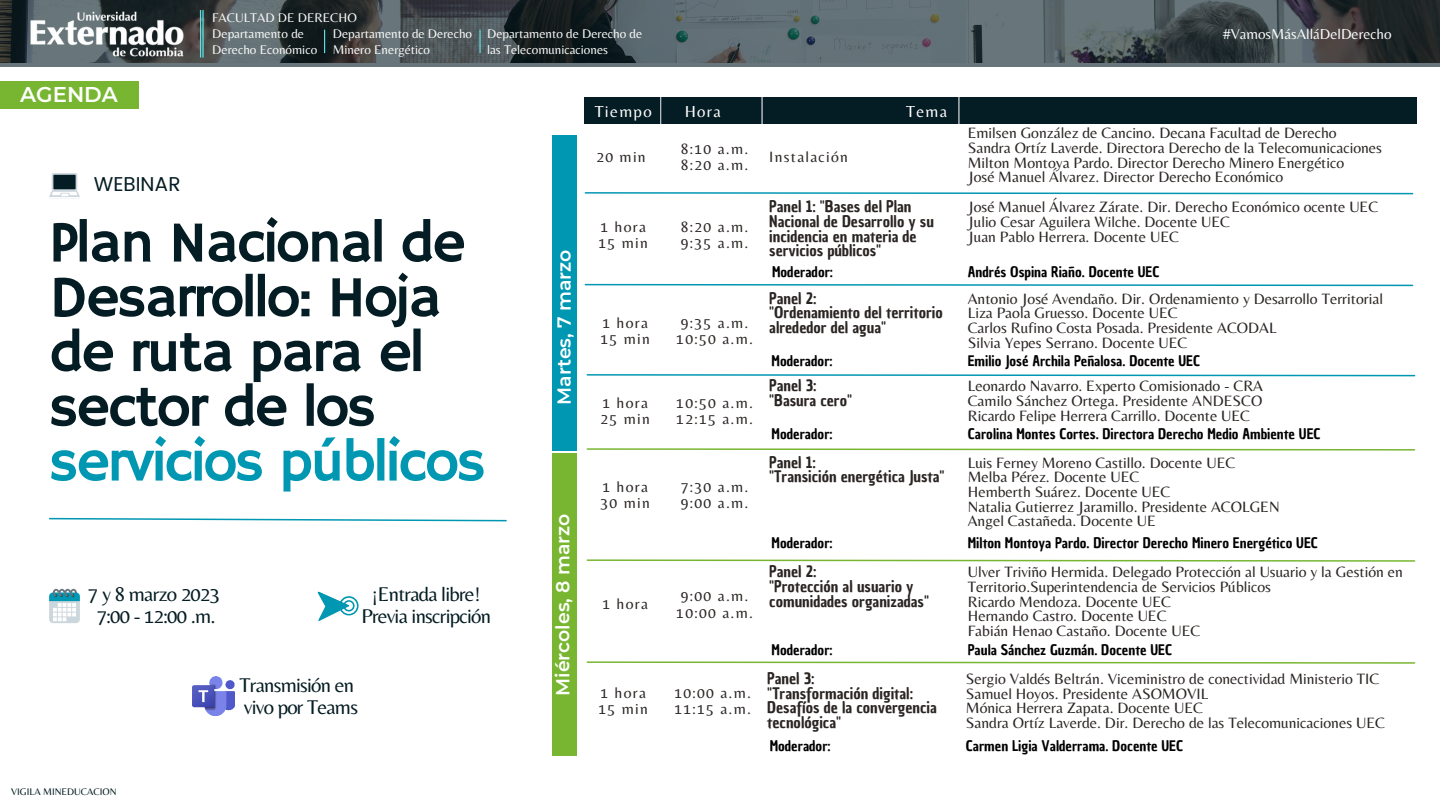
<style>
.page{position:relative;width:1440px;height:810px;background:#fff}
.page>*{position:absolute;margin:0;border:0;box-sizing:border-box;transform-origin:0 0}
.t1{font:58.4px/54.8px "Hammersmith One";letter-spacing:-.04em;color:#041c23}
.t2{font:58.4px "Hammersmith One";letter-spacing:-.04em;color:#0097b2}
.t3{font:600 21.4px "Montserrat";color:#feffff}
.t4{font:20.7px/22px "Belleza";letter-spacing:-.035em;color:#041c23;text-align:center}
.t5{font:20px "Poppins";color:#041c23}
.t6{font:600 18.9px "Montserrat";color:#feffff}
.t7{font:16.6px "Belleza";letter-spacing:.08em;color:#fff}
.t8{font:15.6px/14.7px "Belleza";color:#2a2523}
.t9{font:15.6px/14.7px "Chau Philomene One";color:#2a2523}
.t10{font:15.6px/16.2px "Belleza";letter-spacing:.08em;color:#2a2523}
.t11{font:15px "Belleza";color:#f9f9f9}
.t12{font:14.2px "Chau Philomene One";color:#000}
.t13{font:13.1px/16px "Belleza";color:#f9f9f9}
.t14{font:10px "Belleza";color:#041c23}
</style>
<div class="page">
<svg style="left:0;top:0;width:1440px;height:67px;background:#495357"></svg>
<hr style="left:200px;top:10px;width:1px;height:48px;background:#5ce1e6">
<hr style="left:202px;top:10px;width:2px;height:48px;background:#5ce1e6">
<img style="left:21px;top:4px;width:172px;height:59px">
<hr style="left:479px;top:30px;width:2px;height:23px;background:#5ce1e6">
<svg style="left:324px;top:30px;width:1px;height:23px"></svg>
<div style="left:585px;top:97px;width:832px;height:27px;background:#041c23"></div>
<svg style="left:660px;top:97px;width:2px;height:27px"></svg>
<svg style="left:761px;top:97px;width:2px;height:27px"></svg>
<svg style="left:584px;top:192px;width:830px;height:3px"></svg>
<svg style="left:49px;top:517px;width:458px;height:5px"></svg>
<img style="left:193px;top:677px;width:41px;height:38px">
<svg style="left:318px;top:592px;width:41px;height:29px"></svg>
<svg style="left:49px;top:589px;width:31px;height:34px"></svg>
<svg style="left:49px;top:173px;width:31px;height:26px"></svg>
<div style="left:552px;top:135px;width:25px;height:316px;background:#0097b2"></div>
<svg style="left:958px;top:97px;width:2px;height:27px"></svg>
<svg style="left:584px;top:283px;width:830px;height:4px"></svg>
<svg style="left:586px;top:374px;width:830px;height:3px"></svg>
<svg style="left:586px;top:448px;width:830px;height:3px"></svg>
<svg style="left:586px;top:559px;width:830px;height:3px"></svg>
<svg style="left:586px;top:661px;width:830px;height:3px"></svg>
<div style="left:552px;top:454px;width:25px;height:302px;background:#78b632"></div>
<div style="left:0;top:81px;width:138px;height:28px;background:#78b632"></div>
<h2 class="t3" style="left:20px;top:80px;width:99px">AGENDA</h2>
<p class="t5" style="left:94px;top:169px;width:89px">WEBINAR</p>
<p class="t13" style="left:212px;top:9px;width:146px">FACULTAD DE DERECHO<br>Departamento de<br>Derecho Económico</p>
<p class="t13" style="left:333px;top:25px;width:141px;line-height:16.4px">Departamento de Derecho<br>Minero Energético</p>
<p class="t13" style="left:487px;top:25px;width:157px;line-height:16.4px">Departamento de Derecho de las Telecomunicaciones</p>
<p class="t11" style="left:1223px;top:25px;width:170px">#VamosMásAlláDelDerecho</p>
<p class="t7" style="left:595px;top:102px;width:58px">Tiempo</p>
<p class="t7" style="left:685px;top:102px;width:38px">Hora</p>
<p class="t7" style="left:906px;top:102px;width:43px">Tema</p>
<p class="t8" style="left:681px;top:140px;width:69px;line-height:16.2px">8:10 a.m.<br>8:20 a.m.</p>
<p class="t8" style="left:596px;top:149px;width:51px">20 min</p>
<p class="t10" style="left:769px;top:148px;width:80px">Instalación</p>
<p class="t8" style="left:968px;top:126px;width:416px">Emilsen González de Cancino. Decana Facultad de Derecho Sandra Ortíz Laverde. Directora Derecho de la Telecomunicaciones Milton Montoya Pardo. Director Derecho Minero Energético<br>José Manuel Álvarez. Director Derecho Económico</p>
<h1 class="t1" style="left:49px;top:218px;width:418px">Plan Nacional de<br>Desarrollo: Hoja de ruta para el sector de los</h1>
<h1 class="t2" style="left:49px;top:428px;width:438px">servicios públicos</h1>
<h3 class="t4" style="left:88px;top:583px;width:134px">7 y 8 marzo 2023<br>7:00 - 12:00 .m.</h3>
<h3 class="t4" style="left:361px;top:583px;width:131px">¡Entrada libre!<br>Previa inscripción</h3>
<h3 class="t4" style="left:240px;top:673px;width:120px;text-align:left">Transmisión en vivo por Teams</h3>
<p class="t14" style="left:11px;top:785px;width:107px">VIGILA MINEDUCACION</p>
<p class="t6" style="left:551px;top:405px;width:157px;rotate:-90deg">Martes, 7 marzo</p>
<p class="t6" style="left:549px;top:696px;width:184px;rotate:-90deg">Miércoles, 8 marzo</p>
<p class="t10" style="left:599px;top:218px;width:51px">1 hora<br>15 min</p>
<p class="t8" style="left:681px;top:218px;width:69px;line-height:16.2px">8:20 a.m.<br>9:35 a.m.</p>
<p class="t10" style="left:600px;top:314px;width:51px">1 hora<br>15 min</p>
<p class="t8" style="left:676px;top:314px;width:78px;line-height:16.2px">9:35 a.m.<br>10:50 a.m.</p>
<p class="t10" style="left:600px;top:394px;width:51px">1 hora<br>25 min</p>
<p class="t8" style="left:676px;top:394px;width:78px;line-height:16.2px">10:50 a.m.<br>12:15 a.m.</p>
<p class="t10" style="left:600px;top:478px;width:51px">1 hora<br>30 min</p>
<p class="t8" style="left:681px;top:478px;width:69px;line-height:16.2px">7:30 a.m.<br>9:00 a.m.</p>
<p class="t8" style="left:602px;top:597px;width:47px">1 hora</p>
<p class="t8" style="left:676px;top:588px;width:78px;line-height:16.2px">9:00 a.m.<br>10:00 a.m.</p>
<p class="t10" style="left:599px;top:684px;width:51px">1 hora<br>15 min</p>
<p class="t8" style="left:674px;top:684px;width:78px;line-height:16.2px">10:00 a.m.<br>11:15 a.m.</p>
<p class="t9" style="left:769px;top:200px;width:166px">Panel 1: "Bases del Plan<br>Nacional de Desarrollo y su incidencia en materia de servicios públicos"</p>
<p class="t8" style="left:968px;top:199px;width:412px">José Manuel Álvarez Zárate. Dir. Derecho Económico ocente UEC<br>Julio Cesar Aguilera Wilche. Docente UEC<br>Juan Pablo Herrera. Docente UEC</p>
<p class="t12" style="left:772px;top:262px;width:63px">Moderador:</p>
<p class="t12" style="left:968px;top:262px;width:193px">Andrés Ospina Riaño. Docente UEC</p>
<p class="t9" style="left:769px;top:291px;width:175px">Panel 2:<br>"Ordenamiento del territorio alrededor del agua"</p>
<p class="t12" style="left:772px;top:351px;width:63px">Moderador:</p>
<p class="t9" style="left:769px;top:378px;width:84px">Panel 3: "Basura cero"</p>
<p class="t12" style="left:772px;top:424px;width:63px">Moderador:</p>
<p class="t9" style="left:769px;top:455px;width:177px">Panel 1:<br>"Transición energética Justa"</p>
<p class="t12" style="left:772px;top:533px;width:63px">Moderador:</p>
<p class="t9" style="left:769px;top:565px;width:161px">Panel 2:<br>"Protección al usuario y comunidades organizadas"</p>
<p class="t12" style="left:772px;top:640px;width:63px">Moderador:</p>
<p class="t9" style="left:767px;top:671px;width:171px">Panel 3:<br>"Transformación digital:<br>Desafíos de la convergencia tecnológica"</p>
<p class="t12" style="left:770px;top:737px;width:63px">Moderador:</p>
<p class="t8" style="left:968px;top:291px;width:417px">Antonio José Avendaño. Dir. Ordenamiento y Desarrollo Territorial Liza Paola Gruesso. Docente UEC<br>Carlos Rufino Costa Posada. Presidente ACODAL<br>Silvia Yepes Serrano. Docente UEC</p>
<p class="t12" style="left:968px;top:351px;width:234px">Emilio José Archila Peñalosa. Docente UEC</p>
<p class="t8" style="left:968px;top:378px;width:297px;text-align:justify">Leonardo Navarro. Experto Comisionado - CRA Camilo Sánchez Ortega. Presidente ANDESCO Ricardo Felipe Herrera Carrillo. Docente UEC</p>
<p class="t12" style="left:968px;top:424px;width:354px">Carolina Montes Cortes. Directora Derecho Medio Ambiente UEC</p>
<p class="t8" style="left:968px;top:455px;width:313px">Luis Ferney Moreno Castillo. Docente UEC<br>Melba Pérez. Docente UEC<br>Hemberth Suárez. Docente UEC<br>Natalia Gutierrez Jaramillo. Presidente ACOLGEN Angel Castañeda. Docente UE</p>
<p class="t12" style="left:968px;top:533px;width:352px">Milton Montoya Pardo. Director Derecho Minero Energético UEC</p>
<p class="t8" style="left:968px;top:564px;width:437px">Ulver Triviño Hermida. Delegado Protección al Usuario y la Gestión en Territorio.Superintendencia de Servicios Públicos<br>Ricardo Mendoza. Docente UEC<br>Hernando Castro. Docente UEC<br>Fabián Henao Castaño. Docente UEC</p>
<p class="t12" style="left:968px;top:640px;width:206px">Paula Sánchez Guzmán. Docente UEC</p>
<p class="t8" style="left:966px;top:671px;width:421px">Sergio Valdés Beltrán. Viceministro de conectividad Ministerio TIC Samuel Hoyos. Presidente ASOMOVIL<br>Mónica Herrera Zapata. Docente UEC<br>Sandra Ortíz Laverde. Dir. Derecho de las Telecomunicaciones UEC</p>
<p class="t12" style="left:966px;top:737px;width:219px">Carmen Ligia Valderrama. Docente UEC</p>
</div>
